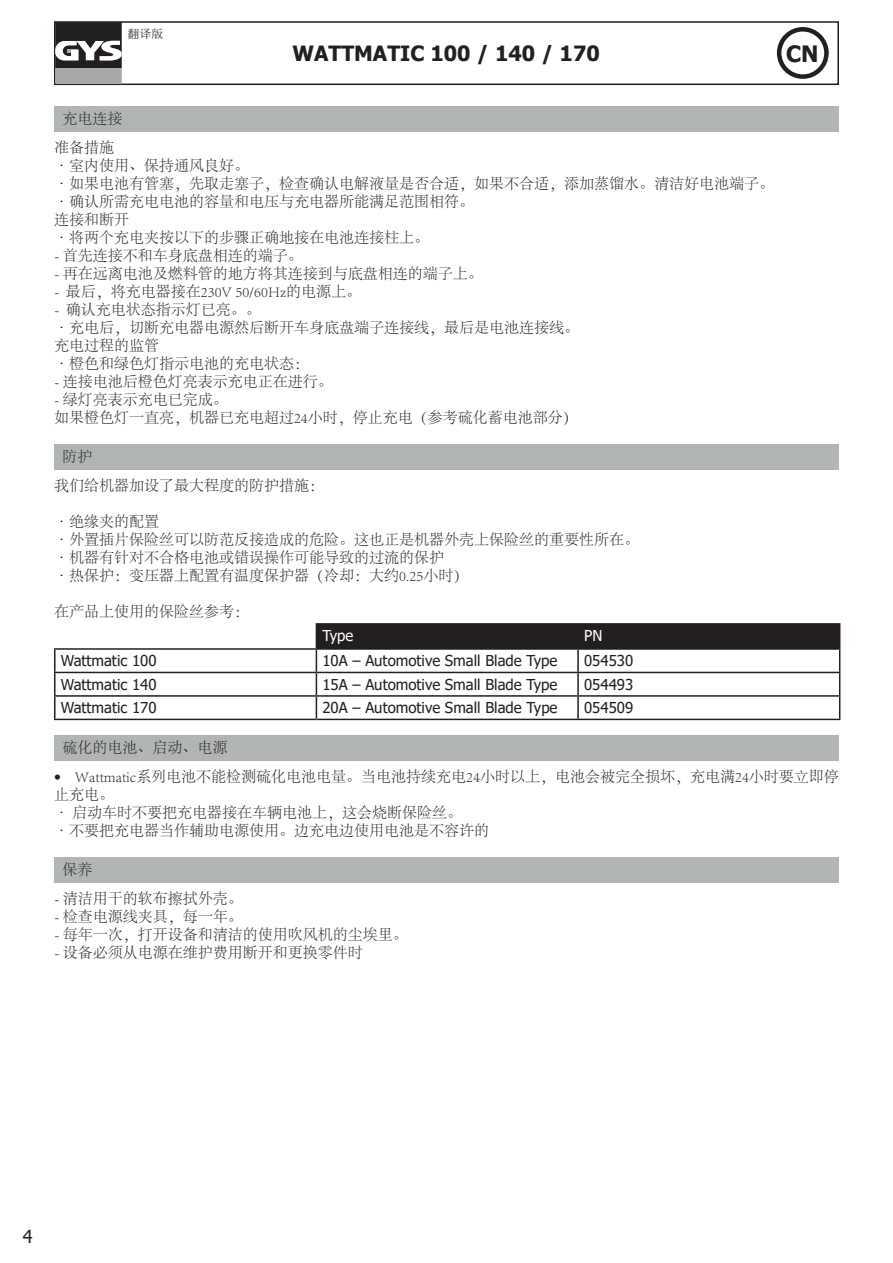
<style>
.page{position:relative;width:893px;height:1263px;background:#fff}
.page>*{position:absolute;margin:0;border:0;box-sizing:border-box;transform-origin:0 0}
.t1{font:700 22.5px "Tahoma";color:#231f20}
.t2{font:700 21px "Tahoma";color:#231f20}
.t3{font:18px "Tahoma";color:#231f20}
.t4{font:300 15px/18px "Adobe Song Std";color:#231f20}
.t5{font:15px "Tahoma";color:#231f20}
.t6{font:15px "Tahoma";color:#fff}
.t7{font:12px "Sim Sun";color:#231f20}
.s1{font-family:"Tahoma";font-weight:400}
</style>
<div class="page">
<div style="left:54px;top:21px;width:785px;height:64px;border:2px solid #231f20"></div>
<div style="left:55px;top:68px;width:67px;height:16px;background:#a8a9ad"></div>
<svg style="left:55px;top:22px;width:67px;height:46px"></svg>
<div style="left:777px;top:27px;width:52px;height:52px;border:4px solid #231f20;border-radius:50%"></div>
<div style="left:54px;top:106px;width:784px;height:26px;background:#b2b5b5"></div>
<div style="left:54px;top:444px;width:784px;height:26px;background:#b2b5b5"></div>
<hr style="left:316px;top:623px;width:262px;height:2px;background:#231f20">
<hr style="left:578px;top:623px;width:262px;height:2px;background:#231f20">
<hr style="left:54px;top:648px;width:262px;height:2px;background:#231f20">
<hr style="left:54px;top:650px;width:2px;height:22px;background:#231f20">
<hr style="left:54px;top:672px;width:262px;height:1px;background:#231f20">
<hr style="left:54px;top:673px;width:2px;height:22px;background:#231f20">
<hr style="left:54px;top:695px;width:262px;height:2px;background:#231f20">
<hr style="left:54px;top:697px;width:2px;height:22px;background:#231f20">
<svg style="left:316px;top:624px;width:524px;height:95px"></svg>
<hr style="left:54px;top:719px;width:262px;height:1px;background:#231f20">
<hr style="left:316px;top:719px;width:262px;height:1px;background:#231f20">
<hr style="left:578px;top:719px;width:262px;height:1px;background:#231f20">
<div style="left:54px;top:735px;width:784px;height:26px;background:#b2b5b5"></div>
<div style="left:54px;top:857px;width:784px;height:25px;background:#b2b5b5"></div>
<p class="t7" style="left:128px;top:27px;width:37px">翻译版</p>
<h2 class="t2" style="left:293px;top:39px;width:309px">WATTMATIC 100 / 140 / 170</h2>
<h1 class="t1" style="left:786px;top:38px;width:34px">CN</h1>
<p class="t4" style="left:54px;top:105px;width:70px;line-height:29px;text-align:center">充电连接准备措施</p>
<p class="t4" style="left:54px;top:157px;width:196px">•室内使用、保持通风良好。</p>
<p class="t4" style="left:54px;top:175px;width:722px">•如果电池有管塞，先取走塞子，检查确认电解液量是否合适，如果不合适，添加蒸馏水。清洁好电池端子。</p>
<p class="t4" style="left:54px;top:193px;width:421px">•确认所需充电电池的容量和电压与充电器所能满足范围相符。连接和断开</p>
<p class="t4" style="left:54px;top:229px;width:376px">•将两个充电夹按以下的步骤正确地接在电池连接柱上。</p>
<p class="t4" style="left:54px;top:247px;width:250px">- 首先连接不和车身底盘相连的端子。</p>
<p class="t4" style="left:54px;top:265px;width:430px">- 再在远离电池及燃料管的地方将其连接到与底盘相连的端子上。</p>
<p class="t4" style="left:54px;top:283px;width:309px">- 最后，将充电器接在230V 50/60Hz的电源上。</p>
<p class="t4" style="left:54px;top:301px;width:208px">- 确认充电状态指示灯已亮。。</p>
<p class="t4" style="left:54px;top:319px;width:526px">•充电后，切断充电器电源然后断开车身底盘端子连接线，最后是电池连接线。充电过程的监管</p>
<p class="t4" style="left:54px;top:355px;width:256px">•橙色和绿色灯指示电池的充电状态：</p>
<p class="t4" style="left:54px;top:373px;width:280px">- 连接电池后橙色灯亮表示充电正在进行。</p>
<p class="t4" style="left:54px;top:391px;width:525px">- 绿灯亮表示充电已完成。<br>如果橙色灯一直亮，机器已充电超过24小时，停止充电（参考硫化蓄电池部分）</p>
<p class="t4" style="left:54px;top:443px;width:271px;line-height:29px;text-indent:9px">防护<br>我们给机器加设了最大程度的防护措施：</p>
<p class="t4" style="left:54px;top:513px;width:106px">•绝缘夹的配置</p>
<p class="t4" style="left:54px;top:531px;width:586px">•外置插片保险丝可以防范反接造成的危险。这也正是机器外壳上保险丝的重要性所在。</p>
<p class="t4" style="left:54px;top:549px;width:391px">•机器有针对不合格电池或错误操作可能导致的过流的保护</p>
<p class="t4" style="left:54px;top:567px;width:416px">•热保护：变压器上配置有温度保护器（冷却：大约0.25小时）</p>
<p class="t4" style="left:54px;top:603px;width:196px">在产品上使用的保险丝参考：</p>
<p class="t6" style="left:322px;top:626px;width:33px">Type</p>
<p class="t6" style="left:584px;top:626px;width:20px">PN</p>
<p class="t5" style="left:61px;top:651px;width:97px">Wattmatic 100</p>
<p class="t5" style="left:322px;top:651px;width:237px">10A – Automotive Small Blade Type</p>
<p class="t5" style="left:584px;top:651px;width:51px">054530</p>
<p class="t5" style="left:61px;top:674px;width:97px">Wattmatic 140</p>
<p class="t5" style="left:322px;top:674px;width:237px">15A – Automotive Small Blade Type</p>
<p class="t5" style="left:584px;top:674px;width:51px">054493</p>
<p class="t5" style="left:61px;top:698px;width:97px">Wattmatic 170</p>
<p class="t5" style="left:322px;top:698px;width:237px">20A – Automotive Small Blade Type</p>
<p class="t5" style="left:584px;top:698px;width:51px">054509</p>
<p class="t4" style="left:63px;top:739px;width:166px">硫化的电池、启动、电源</p>
<p class="t4" style="left:54px;top:768px;width:786px"><span class="s1">•</span> Wattmatic系列电池不能检测硫化电池电量。当电池持续充电24小时以上，电池会被完全损坏，充电满24小时要立即停止充电。</p>
<p class="t4" style="left:54px;top:804px;width:410px">• 启动车时不要把充电器接在车辆电池上，这会烧断保险丝。</p>
<p class="t4" style="left:54px;top:822px;width:436px">•不要把充电器当作辅助电源使用。边充电边使用电池是不容许的</p>
<p class="t4" style="left:63px;top:861px;width:31px">保养</p>
<p class="t4" style="left:54px;top:890px;width:190px">- 清洁用干的软布擦拭外壳。</p>
<p class="t4" style="left:54px;top:908px;width:190px">- 检查电源线夹具，每一年。</p>
<p class="t4" style="left:54px;top:926px;width:355px">- 每年一次，打开设备和清洁的使用吹风机的尘埃里。</p>
<p class="t4" style="left:54px;top:944px;width:310px">- 设备必须从电源在维护费用断开和更换零件时</p>
<p class="t3" style="left:23px;top:1224px;width:11px">4</p>
</div>
